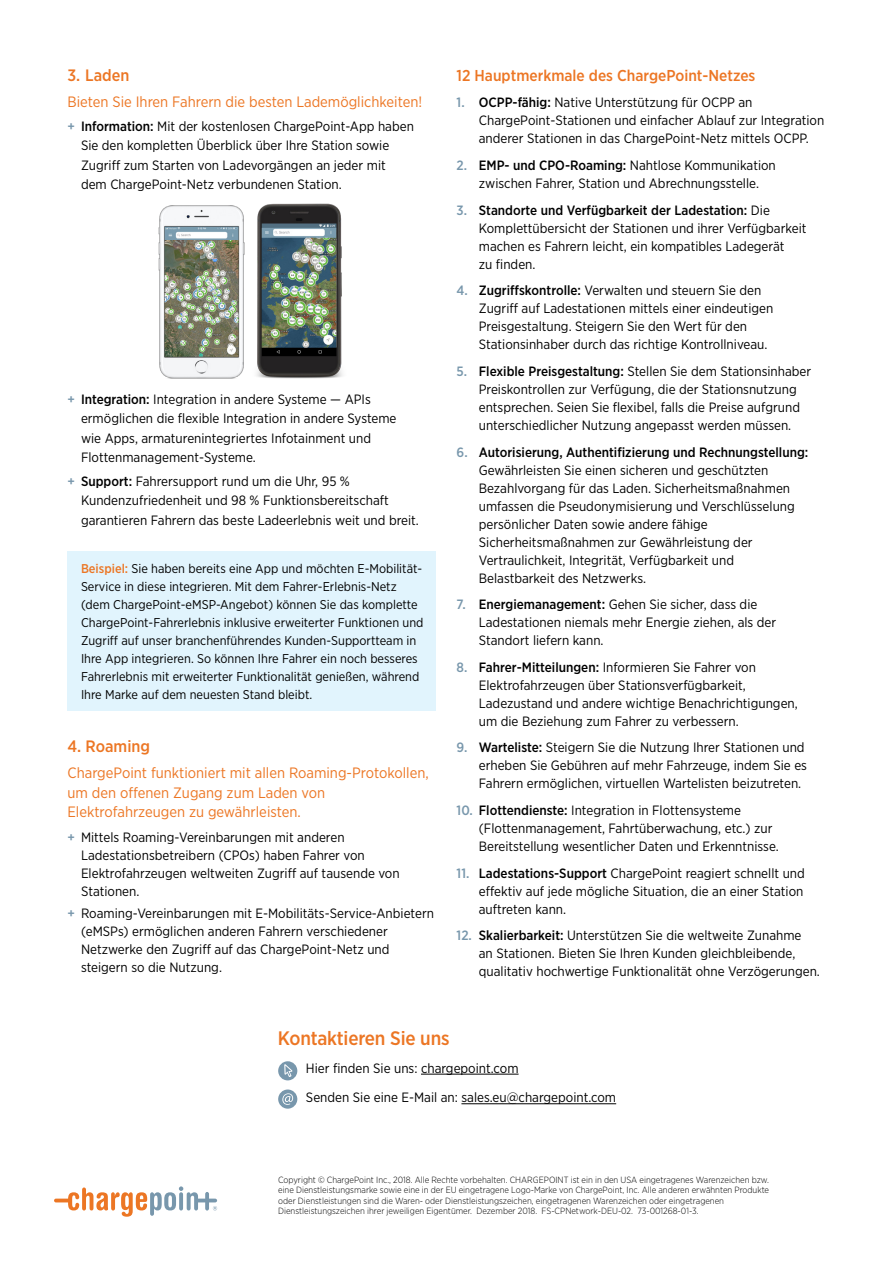
<style>
.page{position:relative;width:893px;height:1263px;background:#fff}
.page>*{position:absolute;margin:0;border:0;box-sizing:border-box;transform-origin:0 0}
.t1{font:500 19.5px "Gotham Narrow";letter-spacing:-.01em;color:#ec7624}
.t2{font:500 16.5px "Gotham Narrow";color:#ec7624}
.t3{font:500 15.75px "Gotham Narrow";color:#ec7624}
.t4{font:15px/19.5px "Gotham Narrow";color:#ec7624}
.t5{font:13.5px/18px "Gotham Narrow";color:#000}
.t6{font:12.75px/18px "Gotham Narrow";color:#000}
.t7{font:300 9px/10.5px "Gotham Narrow";color:#000}
.s1{font-weight:500;color:#7897ac}
.s2{font-weight:500}
.s3{font-weight:500;color:#ec7624}
</style>
<div class="page">
<div style="left:68px;top:551px;width:368px;height:160px;background:#e1f4fd"></div>
<img style="left:158px;top:205px;width:82px;height:174px">
<img style="left:240px;top:203px;width:103px;height:176px">
<svg style="left:54px;top:1186px;width:163px;height:31px"></svg>
<hr style="left:421px;top:1074px;width:98px;height:1px;background:#000">
<hr style="left:461px;top:1103px;width:155px;height:1px;background:#000">
<div style="left:278px;top:1061px;width:19px;height:19px;background:#7897ac;border-radius:50%"></div>
<svg style="left:284px;top:1064px;width:8px;height:13px"></svg>
<svg style="left:278px;top:1089px;width:19px;height:20px"></svg>
<svg style="left:282px;top:1093px;width:11px;height:12px"></svg>
<p class="t2" style="left:68px;top:64px;width:64px">3. Laden</p>
<p class="t4" style="left:68px;top:92px;width:356px">Bieten Sie Ihren Fahrern die besten Lademöglichkeiten!</p>
<p class="t5" style="left:81px;top:116px;width:334px;line-height:19.5px;text-indent:-14px"><span class="s1">+</span> <span class="s2">Information:</span> Mit der kostenlosen ChargePoint-App haben Sie den kompletten Überblick über Ihre Station sowie Zugriff zum Starten von Ladevorgängen an jeder mit dem ChargePoint-Netz verbundenen Station.</p>
<p class="t5" style="left:81px;top:389px;width:317px;line-height:19.5px;text-indent:-14px"><span class="s1">+</span> <span class="s2">Integration:</span> Integration in andere Systeme — APIs ermöglichen die flexible Integration in andere Systeme wie Apps, armaturenintegriertes Infotainment und Flottenmanagement-Systeme.</p>
<p class="t5" style="left:81px;top:471px;width:339px;line-height:19.5px;text-indent:-14px"><span class="s1">+</span> <span class="s2">Support:</span> Fahrersupport rund um die Uhr, 95 %<br>Kundenzufriedenheit und 98 % Funktionsbereitschaft garantieren Fahrern das beste Ladeerlebnis weit und breit.</p>
<p class="t6" style="left:81px;top:559px;width:344px"><span class="s3">Beispiel:</span> Sie haben bereits eine App und möchten E-Mobilität-Service in diese integrieren. Mit dem Fahrer-Erlebnis-Netz (dem ChargePoint-eMSP-Angebot) können Sie das komplette ChargePoint-Fahrerlebnis inklusive erweiterter Funktionen und Zugriff auf unser branchenführendes Kunden-Supportteam in Ihre App integrieren. So können Ihre Fahrer ein noch besseres Fahrerlebnis mit erweiterter Funktionalität genießen, während Ihre Marke auf dem neuesten Stand bleibt.</p>
<p class="t2" style="left:68px;top:736px;width:84px">4. Roaming</p>
<p class="t4" style="left:68px;top:763px;width:363px">ChargePoint funktioniert mit allen Roaming-Protokollen, um den offenen Zugang zum Laden von<br>Elektrofahrzeugen zu gewährleisten.</p>
<p class="t5" style="left:81px;top:828px;width:320px;text-indent:-14px"><span class="s1">+</span> Mittels Roaming-Vereinbarungen mit anderen Ladestationsbetreibern (CPOs) haben Fahrer von Elektrofahrzeugen weltweiten Zugriff auf tausende von Stationen.</p>
<p class="t5" style="left:81px;top:904px;width:354px;text-indent:-14px"><span class="s1">+</span> Roaming-Vereinbarungen mit E-Mobilitäts-Service-Anbietern (eMSPs) ermöglichen anderen Fahrern verschiedener Netzwerke den Zugriff auf das ChargePoint-Netz und steigern so die Nutzung.</p>
<p class="t3" style="left:457px;top:65px;width:300px">12 Hauptmerkmale des ChargePoint-Netzes</p>
<p class="t5" style="left:479px;top:93px;width:347px;text-indent:-22px"><span class="s1">1.</span> <span class="s2">OCPP-fähig:</span> Native Unterstützung für OCPP an<br>ChargePoint-Stationen und einfacher Ablauf zur Integration anderer Stationen in das ChargePoint-Netz mittels OCPP.</p>
<p class="t5" style="left:457px;top:156px;width:321px;text-align:center"><span class="s1">2.</span> <span class="s2">EMP- und CPO-Roaming:</span> Nahtlose Kommunikation zwischen Fahrer, Station und Abrechnungsstelle.</p>
<p class="t5" style="left:479px;top:201px;width:329px;text-indent:-22px"><span class="s1">3.</span> <span class="s2">Standorte und Verfügbarkeit der Ladestation:</span> Die Komplettübersicht der Stationen und ihrer Verfügbarkeit machen es Fahrern leicht, ein kompatibles Ladegerät<br>zu finden.</p>
<p class="t5" style="left:479px;top:281px;width:296px;text-indent:-22px"><span class="s1">4.</span> <span class="s2">Zugriffskontrolle:</span> Verwalten und steuern Sie den Zugriff auf Ladestationen mittels einer eindeutigen Preisgestaltung. Steigern Sie den Wert für den Stationsinhaber durch das richtige Kontrollniveau.</p>
<p class="t5" style="left:479px;top:362px;width:334px;text-indent:-22px"><span class="s1">5.</span> <span class="s2">Flexible Preisgestaltung:</span> Stellen Sie dem Stationsinhaber Preiskontrollen zur Verfügung, die der Stationsnutzung entsprechen. Seien Sie flexibel, falls die Preise aufgrund unterschiedlicher Nutzung angepasst werden müssen.</p>
<p class="t5" style="left:479px;top:442px;width:331px;text-indent:-22px"><span class="s1">6.</span> <span class="s2">Autorisierung, Authentifizierung und Rechnungstellung:<br></span>Gewährleisten Sie einen sicheren und geschützten Bezahlvorgang für das Laden. Sicherheitsmaßnahmen umfassen die Pseudonymisierung und Verschlüsselung persönlicher Daten sowie andere fähige Sicherheitsmaßnahmen zur Gewährleistung der Vertraulichkeit, Integrität, Verfügbarkeit und Belastbarkeit des Netzwerks.</p>
<p class="t5" style="left:479px;top:595px;width:299px;text-indent:-22px"><span class="s1">7.</span> <span class="s2">Energiemanagement:</span> Gehen Sie sicher, dass die<br>Ladestationen niemals mehr Energie ziehen, als der<br>Standort liefern kann.</p>
<p class="t5" style="left:479px;top:658px;width:321px;text-indent:-22px"><span class="s1">8.</span> <span class="s2">Fahrer-Mitteilungen:</span> Informieren Sie Fahrer von Elektrofahrzeugen über Stationsverfügbarkeit, Ladezustand und andere wichtige Benachrichtigungen, um die Beziehung zum Fahrer zu verbessern.</p>
<p class="t5" style="left:479px;top:738px;width:330px;text-indent:-22px"><span class="s1">9.</span> <span class="s2">Warteliste:</span> Steigern Sie die Nutzung Ihrer Stationen und erheben Sie Gebühren auf mehr Fahrzeuge, indem Sie es<br>Fahrern ermöglichen, virtuellen Wartelisten beizutreten.</p>
<p class="t5" style="left:479px;top:801px;width:301px;text-indent:-22px"><span class="s1">10.</span> <span class="s2">Flottendienste:</span> Integration in Flottensysteme (Flottenmanagement, Fahrtüberwachung, etc.) zur<br>Bereitstellung wesentlicher Daten und Erkenntnisse.</p>
<p class="t5" style="left:479px;top:864px;width:328px;text-align:justify;text-indent:-22px"><span class="s1">11.</span> <span class="s2">Ladestations-Support</span> ChargePoint reagiert schnellt und effektiv auf jede mögliche Situation, die an einer Station auftreten kann.</p>
<p class="t5" style="left:479px;top:926px;width:343px;text-indent:-22px"><span class="s1">12.</span> <span class="s2">Skalierbarkeit:</span> Unterstützen Sie die weltweite Zunahme<br>an Stationen. Bieten Sie Ihren Kunden gleichbleibende, qualitativ hochwertige Funktionalität ohne Verzögerungen.</p>
<h1 class="t1" style="left:278px;top:1026px;width:173px">Kontaktieren Sie uns</h1>
<p class="t5" style="left:306px;top:1053px;width:312px;line-height:29.7px">Hier finden Sie uns: chargepoint.com<br>Senden Sie eine E-Mail an: sales.eu@chargepoint.com</p>
<p class="t7" style="left:278px;top:1174px;width:493px">Copyright © ChargePoint Inc., 2018. Alle Rechte vorbehalten. CHARGEPOINT ist ein in den USA eingetragenes Warenzeichen bzw. eine Dienstleistungsmarke sowie eine in der EU eingetragene Logo-Marke von ChargePoint, Inc. Alle anderen erwähnten Produkte oder Dienstleistungen sind die Waren- oder Dienstleistungszeichen, eingetragenen Warenzeichen oder eingetragenen Dienstleistungszeichen ihrer jeweiligen Eigentümer. Dezember 2018. FS-CPNetwork-DEU-02. 73-001268-01-3.</p>
</div>
